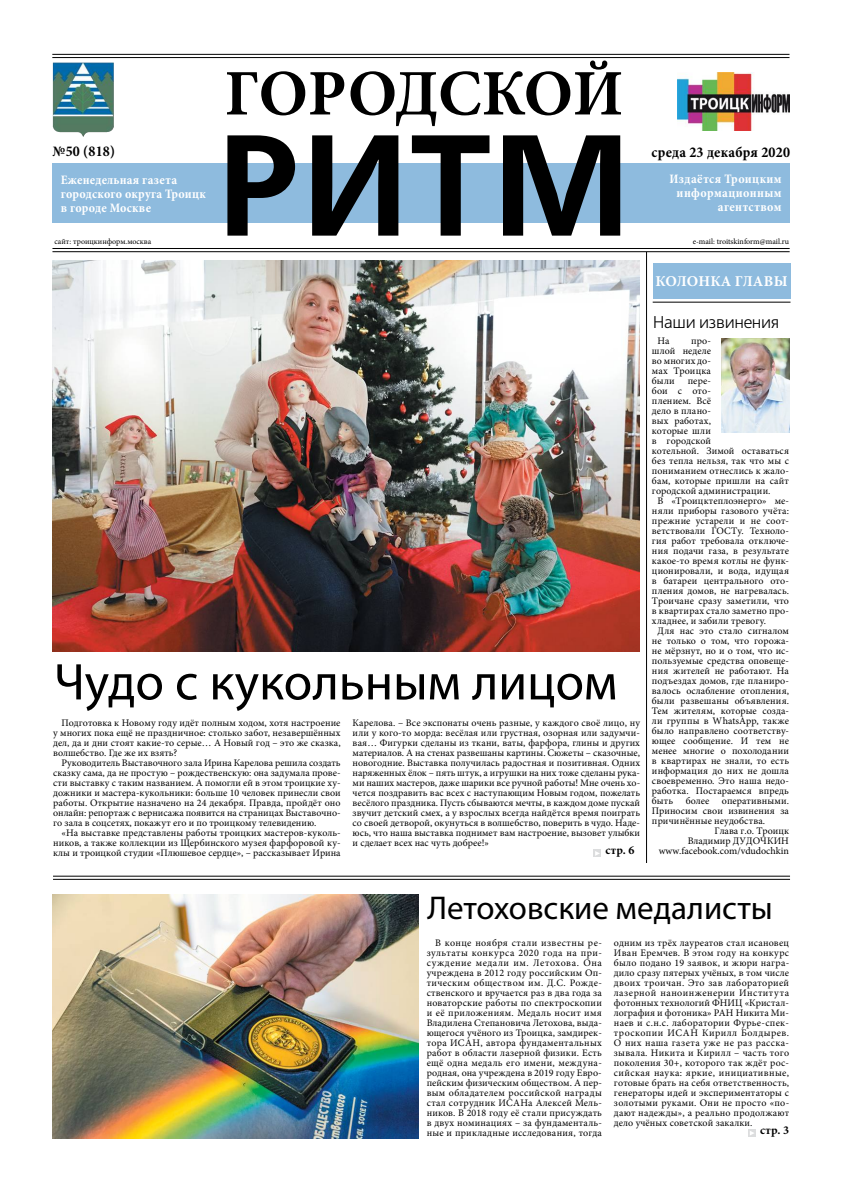
<style>
.page{position:relative;width:842px;height:1191px;background:#fff}
.page>*{position:absolute;margin:0;border:0;box-sizing:border-box;transform-origin:0 0}
.t1{font:52px "Myriad Pro";color:#000}
.t2{font:33px "Myriad Pro";color:#000}
.t3{font:17px "Free Set C";letter-spacing:-.02em;color:#000}
.t4{font:700 condensed 15px "Minion Pro";letter-spacing:.015em;color:#000}
.t5{font:700 15px "Minion Pro";letter-spacing:.01em;color:#fff}
.t6{font:700 condensed 13px/14px "Minion Pro";letter-spacing:.025em;color:#fff}
.t7{font:700 12px "Minion Pro";letter-spacing:.02em;color:#000}
.t8{font:10px/10px "Minion Pro";letter-spacing:.01em;color:#000;text-align:justify}
.t9{font:8px "Minion Pro";color:#000}
</style>
<div class="page">
<div style="left:52px;top:163px;width:737px;height:60px;background:#8ebbde"></div>
<svg style="left:227px;top:135px;width:393px;height:101px"></svg>
<svg style="left:227px;top:61px;width:394px;height:65px"></svg>
<img style="left:53px;top:63px;width:61px;height:74px">
<hr style="left:52px;top:251px;width:738px;height:1px;background:#000">
<hr style="left:52px;top:248px;width:738px;height:1px;background:#000">
<div style="left:748px;top:1129px;width:7px;height:7px;background:#dcddde"></div>
<svg style="left:750px;top:1131px;width:4px;height:4px"></svg>
<img style="left:677px;top:72px;width:112px;height:58px">
<hr style="left:52px;top:57px;width:737px;height:1px;background:#000">
<hr style="left:52px;top:54px;width:737px;height:1px;background:#000">
<hr style="left:53px;top:879px;width:737px;height:1px;background:#000">
<hr style="left:53px;top:875px;width:737px;height:1px;background:#000">
<svg style="left:594px;top:850px;width:7px;height:7px"></svg>
<svg style="left:595px;top:851px;width:5px;height:4px"></svg>
<img style="left:53px;top:260px;width:587px;height:392px">
<img style="left:53px;top:894px;width:365px;height:244px">
<hr style="left:646px;top:252px;width:1px;height:611px;background:#000">
<hr style="left:653px;top:302px;width:137px;height:1px;background:#000">
<div style="left:653px;top:263px;width:137px;height:36px;background:#8ebbde"></div>
<img style="left:722px;top:339px;width:68px;height:93px">
<h3 class="t4" style="left:52px;top:141px;width:64px">№50 (818)</h3>
<h3 class="t4" style="left:651px;top:142px;width:140px">среда 23 декабря 2020</h3>
<h3 class="t6" style="left:669px;top:172px;width:114px;text-align:right">Издаётся Троицким информационным агентством</h3>
<p class="t9" style="left:54px;top:236px;width:99px">сайт: троицкинформ.москва</p>
<p class="t9" style="left:693px;top:236px;width:98px">e-mail: troitskinform@mail.ru</p>
<h3 class="t6" style="left:61px;top:172px;width:147px">Еженедельная газета городского округа Троицк в городе Москве</h3>
<h3 class="t5" style="left:656px;top:271px;width:133px">КОЛОНКА ГЛАВЫ</h3>
<h1 class="t1" style="left:54px;top:650px;width:565px">Чудо с кукольным лицом</h1>
<p class="t8" style="left:53px;top:718px;width:289px;text-indent:8px">Подготовка к Новому году идёт полным ходом, хотя настроение у многих пока ещё не праздничное: столько забот, незавершённых дел, да и дни стоят какие-то серые… А Новый год – это же сказка, волшебство. Где же их взять?</p>
<p class="t8" style="left:53px;top:758px;width:289px;text-indent:9px">Руководитель Выставочного зала Ирина Карелова решила создать сказку сама, да не простую – рождественскую: она задумала прове&shy;сти выставку с таким названием. А помогли ей в этом троицкие ху&shy;дожники и мастера-кукольники: больше 10 человек принесли свои работы. Открытие назначено на 24 декабря. Правда, пройдёт оно онлайн: репортаж с вернисажа появится на страницах Выставочно&shy;го зала в соцсетях, покажут его и по троицкому телевидению.</p>
<p class="t8" style="left:53px;top:828px;width:289px;text-indent:9px">«На выставке представлены работы троицких мастеров-куколь&shy;ников, а также коллекции из Щербинского музея фарфоровой ку&shy;клы и троицкой студии «Плюшевое сердце», – рассказывает Ирина</p>
<p class="t8" style="left:353px;top:718px;width:289px">Карелова. – Все экспонаты очень разные, у каждого своё лицо, ну или у кого-то морда: весёлая или грустная, озорная или задумчи&shy;вая… Фигурки сделаны из ткани, ваты, фарфора, глины и других материалов. А на стенах развешаны картины. Сюжеты – сказочные, новогодние. Выставка получилась радостная и позитивная. Одних наряженных ёлок – пять штук, а игрушки на них тоже сделаны рука&shy;ми наших мастеров, даже шарики все ручной работы! Мне очень хо&shy;чется поздравить вас всех с наступающим Новым годом, пожелать весёлого праздника. Пусть сбываются мечты, в каждом доме пускай звучит детский смех, а у взрослых всегда найдётся время поиграть со своей детворой, окунуться в волшебство, поверить в чудо. Наде&shy;юсь, что наша выставка поднимет вам настроение, вызовет улыбки и сделает всех нас чуть добрее!»</p>
<p class="t7" style="left:605px;top:842px;width:31px">стр. 6</p>
<h3 class="t3" style="left:653px;top:312px;width:128px">Наши извинения</h3>
<p class="t8" style="left:658px;top:336px;width:14px">На</p>
<p class="t8" style="left:652px;top:336px;width:61px;text-indent:39px">про&shy;шлой неделе во многих до&shy;мах Троицка были</p>
<p class="t8" style="left:688px;top:376px;width:25px">пере-</p>
<p class="t8" style="left:652px;top:386px;width:60px">бои с ото-</p>
<p class="t8" style="left:652px;top:396px;width:60px">плением. Всё</p>
<p class="t8" style="left:652px;top:406px;width:60px">дело в плано-</p>
<p class="t8" style="left:652px;top:416px;width:61px">вых работах,</p>
<p class="t8" style="left:652px;top:426px;width:60px">которые шли</p>
<p class="t8" style="left:652px;top:436px;width:61px">в городской</p>
<p class="t8" style="left:652px;top:446px;width:139px">котельной. Зимой оставаться</p>
<p class="t8" style="left:652px;top:456px;width:138px">без тепла нельзя, так что мы с</p>
<p class="t8" style="left:652px;top:466px;width:138px">пониманием отнеслись к жало-</p>
<p class="t8" style="left:652px;top:476px;width:139px">бам, которые пришли на сайт</p>
<p class="t8" style="left:652px;top:486px;width:120px">городской администрации.</p>
<p class="t8" style="left:658px;top:496px;width:133px">В «Троицктеплоэнерго» ме-</p>
<p class="t8" style="left:652px;top:506px;width:138px">няли приборы газового учёта:</p>
<p class="t8" style="left:652px;top:516px;width:138px">прежние устарели и не соот-</p>
<p class="t8" style="left:652px;top:526px;width:138px">ветствовали ГОСТу. Техноло-</p>
<p class="t8" style="left:652px;top:536px;width:138px">гия работ требовала отключе-</p>
<p class="t8" style="left:652px;top:546px;width:139px">ния подачи газа, в результате</p>
<p class="t8" style="left:652px;top:556px;width:138px">какое-то время котлы не функ-</p>
<p class="t8" style="left:652px;top:566px;width:138px">ционировали, и вода, идущая</p>
<p class="t8" style="left:652px;top:576px;width:138px">в батареи центрального ото-</p>
<p class="t8" style="left:652px;top:586px;width:138px">пления домов, не нагревалась.</p>
<p class="t8" style="left:652px;top:596px;width:139px">Троичане сразу заметили, что</p>
<p class="t8" style="left:652px;top:606px;width:138px">в квартирах стало заметно про-</p>
<p class="t8" style="left:652px;top:616px;width:115px">хладнее, и забили тревогу.</p>
<p class="t8" style="left:658px;top:626px;width:133px">Для нас это стало сигналом</p>
<p class="t8" style="left:652px;top:636px;width:138px">не только о том, что горожа-</p>
<p class="t8" style="left:652px;top:646px;width:138px">не мёрзнут, но и о том, что ис-</p>
<p class="t8" style="left:652px;top:656px;width:138px">пользуемые средства оповеще-</p>
<p class="t8" style="left:652px;top:666px;width:139px">ния жителей не работают. На</p>
<p class="t8" style="left:652px;top:676px;width:138px">подъездах домов, где планиро-</p>
<p class="t8" style="left:652px;top:686px;width:138px">валось ослабление отопления,</p>
<p class="t8" style="left:652px;top:696px;width:138px">были развешаны объявления.</p>
<p class="t8" style="left:652px;top:706px;width:138px">Тем жителям, которые созда-</p>
<p class="t8" style="left:652px;top:716px;width:138px">ли группы в WhatsApp, также</p>
<p class="t8" style="left:652px;top:726px;width:138px">было направлено соответству-</p>
<p class="t8" style="left:652px;top:736px;width:138px">ющее сообщение. И тем не</p>
<p class="t8" style="left:652px;top:746px;width:138px">менее многие о похолодании</p>
<p class="t8" style="left:652px;top:756px;width:139px">в квартирах не знали, то есть</p>
<p class="t8" style="left:652px;top:766px;width:138px">информация до них не дошла</p>
<p class="t8" style="left:652px;top:776px;width:138px">своевременно. Это наша недо-</p>
<p class="t8" style="left:652px;top:786px;width:139px">работка. Постараемся впредь</p>
<p class="t8" style="left:652px;top:796px;width:139px">быть более оперативными.</p>
<p class="t8" style="left:652px;top:806px;width:138px">Приносим свои извинения за</p>
<p class="t8" style="left:652px;top:816px;width:115px">причинённые неудобства.</p>
<p class="t8" style="left:714px;top:826px;width:76px">Глава г.о. Троицк</p>
<p class="t8" style="left:688px;top:836px;width:103px">Владимир ДУДОЧКИН</p>
<p class="t8" style="left:659px;top:846px;width:132px">www.facebook.com/vdudochkin</p>
<h2 class="t2" style="left:427px;top:888px;width:347px">Летоховские медалисты</h2>
<p class="t8" style="left:427px;top:938px;width:177px;text-indent:8px">В конце ноября стали известны ре&shy;зультаты конкурса 2020 года на при&shy;суждение медали им. Летохова. Она учреждена в 2012 году российским Оп&shy;тическим обществом им. Д.С. Рожде&shy;ственского и вручается раз в два года за новаторские работы по спектроскопии и её приложениям. Медаль носит имя Владилена Степановича Летохова, выда&shy;ющегося учёного из Троицка, замдирек&shy;тора ИСАН, автора фундаментальных работ в области лазерной физики. Есть ещё одна медаль его имени, междуна&shy;родная, она учреждена в 2019 году Евро&shy;пейским физическим обществом. А пер&shy;вым обладателем российской награды стал сотрудник ИСАНа Алексей Мель&shy;ников. В 2018 году её стали присуждать в двух номинациях – за фундаменталь&shy;ные и прикладные исследования, тогда</p>
<p class="t8" style="left:614px;top:938px;width:177px">одним из трёх лауреатов стал исановец Иван Еремчев. В этом году на конкурс было подано 19 заявок, и жюри награ&shy;дило сразу пятерых учёных, в том числе двоих троичан. Это зав лабораторией лазерной наноинженерии Института фотонных технологий ФНИЦ «Кристал&shy;лография и фотоника» РАН Никита Ми&shy;наев и с.н.с. лаборатории Фурье-спек&shy;троскопии ИСАН Кирилл Болдырев.<br>О них наша газета уже не раз расска&shy;зывала. Никита и Кирилл – часть того поколения 30+, которого так ждёт рос&shy;сийская наука: яркие, инициативные, готовые брать на себя ответственность, генераторы идей и экспериментаторы с золотыми руками. Они не просто «по&shy;дают надежды», а реально продолжают дело учёных советской закалки.</p>
<p class="t7" style="left:760px;top:1122px;width:31px">стр. 3</p>
</div>
